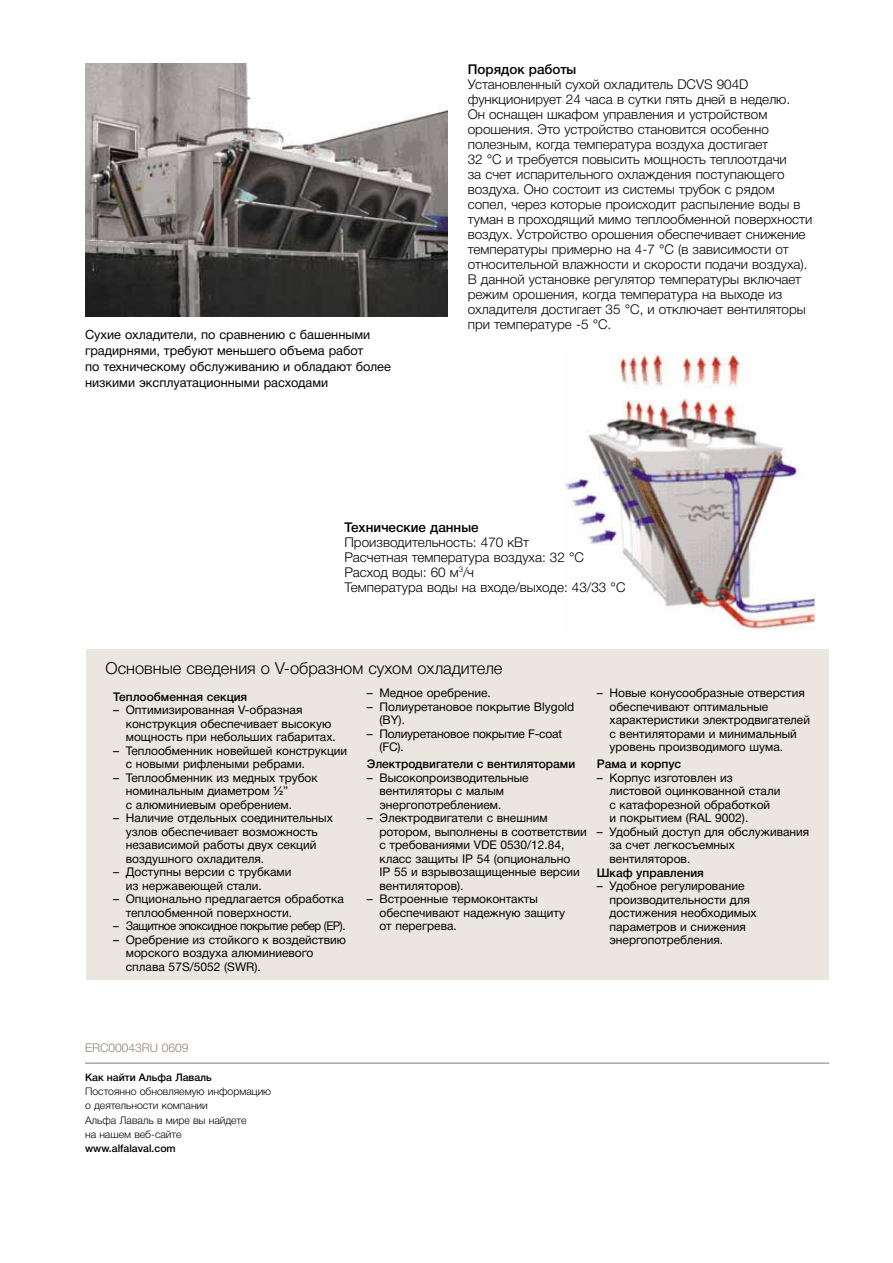
<style>
.page{position:relative;width:893px;height:1263px;background:#fff}
.page>*{position:absolute;margin:0;border:0;box-sizing:border-box;transform-origin:0 0}
.t1{font:300 16.5px "Helvetica Neue Cyr";color:#000}
.t2{font:300 13.5px/15px "Helvetica Neue Cyr";color:#000}
.t3{font:500 13.5px "Helvetica Neue Cyr";color:#000}
.t4{font:12.75px/15.8px "Helvetica Neue Cyr";color:#000}
.t5{font:12px/13.5px "Helvetica Neue Cyr";color:#000}
.t6{font:500 12px "Helvetica Neue Cyr";color:#000}
.t7{font:12px "Helvetica Neue Cyr";letter-spacing:-.04em;color:#000;scale:.95 1}
.t8{font:12px/13.5px "Helvetica Neue Cyr";letter-spacing:-.02em;color:#000}
.t9{font:300 12px "Helvetica Neue Cyr";color:#928072}
.t10{font:300 10.5px/14.2px "Helvetica Neue Cyr";color:#000}
.t11{font:500 10.5px "Helvetica Neue Cyr";color:#000}
.s1{font-family:"Arial"}
</style>
<div class="page">
<img style="left:563px;top:353px;width:252px;height:276px">
<div style="left:86px;top:650px;width:743px;height:330px;background:#ece6e1"></div>
<hr style="left:85px;top:1062px;width:744px;height:2px;background:#928072">
<img style="left:85px;top:64px;width:362px;height:253px">
<p class="t4" style="left:85px;top:327px;width:307px">Сухие охладители, по сравнению с башенными градирнями, требуют меньшего объема работ<br>по техническому обслуживанию и обладают более низкими эксплуатационными расходами</p>
<p class="t3" style="left:468px;top:62px;width:110px">Порядок работы</p>
<p class="t2" style="left:468px;top:77px;width:346px">Установленный сухой охладитель DCVS 904D функционирует 24 часа в сутки пять дней в неделю.<br>Он оснащен шкафом управления и устройством орошения. Это устройство становится особенно полезным, когда температура воздуха достигает<br>32 °С и требуется повысить мощность теплоотдачи<br>за счет испарительного охлаждения поступающего воздуха. Оно состоит из системы трубок с рядом сопел, через которые происходит распыление воды в туман в проходящий мимо теплообменной поверхности воздух. Устройство орошения обеспечивает снижение температуры примерно на 4-7 °С (в зависимости от относительной влажности и скорости подачи воздуха).<br>В данной установке регулятор температуры включает режим орошения, когда температура на выходе из охладителя достигает 35 °С, и отключает вентиляторы при температуре -5 °С.</p>
<p class="t3" style="left:344px;top:520px;width:136px">Технические данные</p>
<p class="t2" style="left:344px;top:535px;width:283px">Производительность: 470 кВт<br>Расчетная температура воздуха: 32 °С<br>Расход воды: 60 м<sup>3</sup>/ч<br>Температура воды на входе/выходе: 43/33 °С</p>
<h1 class="t1" style="left:105px;top:659px;width:398px">Основные сведения о V-образном сухом охладителе</h1>
<p class="t6" style="left:113px;top:690px;width:136px">Теплообменная секция</p>
<p class="t5" style="left:126px;top:703px;width:212px;text-indent:-13px">– Оптимизированная V-образная конструкция обеспечивает высокую мощность при небольших габаритах.</p>
<p class="t5" style="left:126px;top:744px;width:223px;text-indent:-13px">– Теплообменник новейшей конструкции с новыми рифлеными ребрами.</p>
<p class="t5" style="left:126px;top:771px;width:193px;text-indent:-13px">– Теплообменник из медных трубок номинальным диаметром <span class="s1">½</span>”<br>с алюминиевым оребрением.</p>
<p class="t5" style="left:126px;top:811px;width:209px;text-indent:-13px">– Наличие отдельных соединительных узлов обеспечивает возможность независимой работы двух секций воздушного охладителя.</p>
<p class="t5" style="left:126px;top:865px;width:167px;text-indent:-13px">– Доступны версии с трубками из нержавеющей стали.</p>
<p class="t5" style="left:126px;top:892px;width:219px;text-indent:-13px">– Опционально предлагается обработка теплообменной поверхности.</p>
<p class="t7" style="left:113px;top:919px;width:246px">– Защитное эпоксидное покрытие ребер (EP).</p>
<p class="t5" style="left:126px;top:933px;width:222px;text-indent:-13px">– Оребрение из стойкого к воздействию морского воздуха алюминиевого сплава 57S/5052 (SWR).</p>
<p class="t5" style="left:367px;top:687px;width:126px">– Медное оребрение.</p>
<p class="t5" style="left:379px;top:700px;width:196px;text-indent:-13px">– Полиуретановое покрытие Blygold (BY).</p>
<p class="t8" style="left:379px;top:727px;width:184px;text-indent:-13px">– Полиуретановое покрытие F-coat (FC).</p>
<p class="t6" style="left:367px;top:757px;width:210px">Электродвигатели с вентиляторами</p>
<p class="t5" style="left:379px;top:771px;width:151px;text-indent:-13px">– Высокопроизводительные вентиляторы с малым энергопотреблением.</p>
<p class="t5" style="left:379px;top:811px;width:209px;text-indent:-13px">– Электродвигатели с внешним ротором, выполнены в соответствии с требованиями VDE 0530/12.84, класс защиты IP 54 (опционально<br>IP 55 и взрывозащищенные версии вентиляторов).</p>
<p class="t5" style="left:379px;top:892px;width:187px;text-indent:-13px">– Встроенные термоконтакты обеспечивают надежную защиту от перегрева.</p>
<p class="t5" style="left:609px;top:687px;width:202px;text-indent:-13px">– Новые конусообразные отверстия обеспечивают оптимальные характеристики электродвигателей с вентиляторами и минимальный уровень производимого шума.</p>
<p class="t6" style="left:597px;top:757px;width:86px">Рама и корпус</p>
<p class="t5" style="left:609px;top:771px;width:172px;text-indent:-13px">– Корпус изготовлен из листовой оцинкованной стали с катафорезной обработкой<br>и покрытием (RAL 9002).</p>
<p class="t5" style="left:609px;top:825px;width:201px;text-indent:-13px">– Удобный доступ для обслуживания за счет легкосъемных вентиляторов.</p>
<p class="t6" style="left:597px;top:866px;width:109px">Шкаф управления</p>
<p class="t5" style="left:609px;top:879px;width:149px;text-indent:-13px">– Удобное регулирование производительности для достижения необходимых параметров и снижения энергопотребления.</p>
<p class="t9" style="left:85px;top:1041px;width:105px">ERC00043RU 0609</p>
<p class="t11" style="left:85px;top:1071px;width:128px">Как найти Альфа Лаваль</p>
<p class="t10" style="left:85px;top:1084px;width:188px">Постоянно обновляемую информацию о деятельности компании<br>Альфа Лаваль в мире вы найдете<br>на нашем веб-сайте</p>
<p class="t11" style="left:85px;top:1142px;width:92px">www.alfalaval.com</p>
</div>
